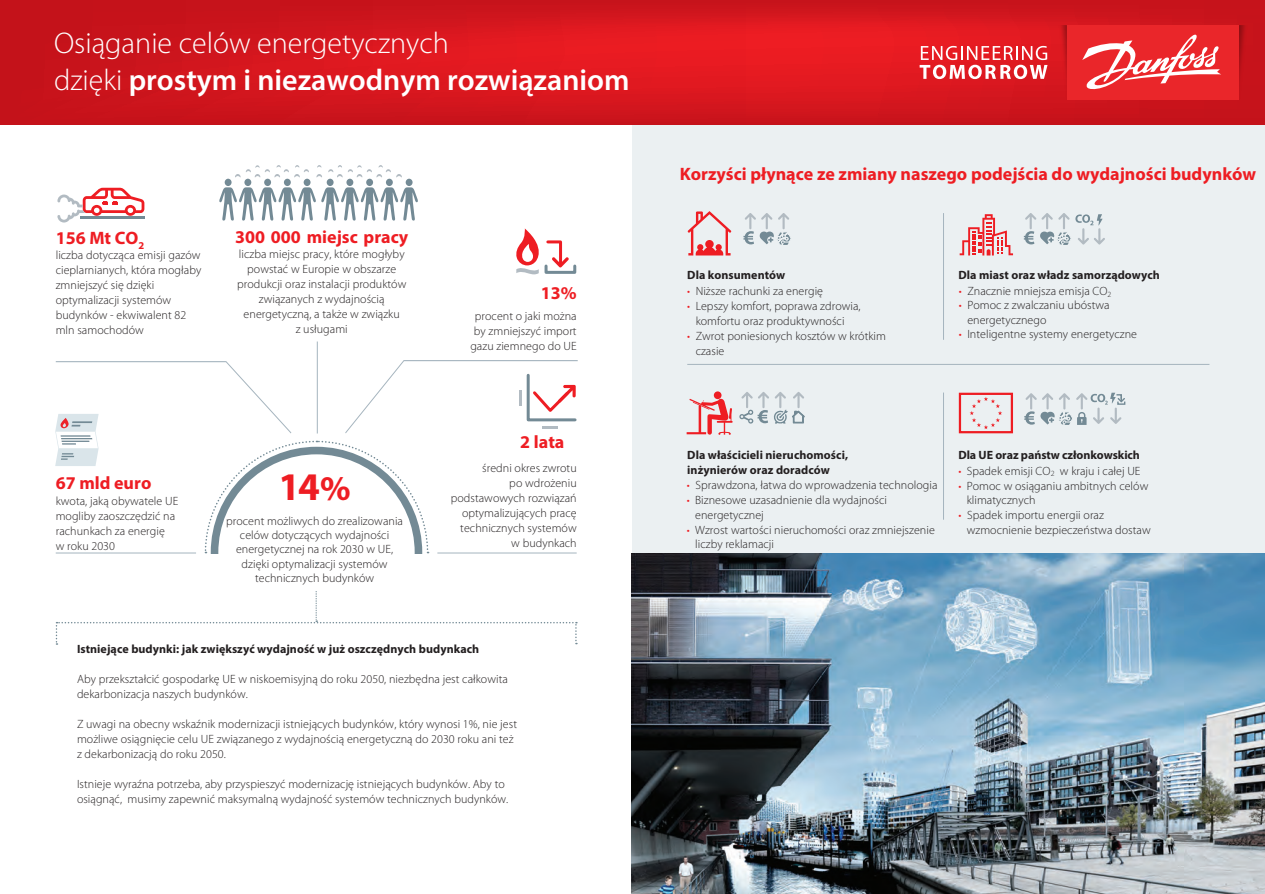
<style>
.page{position:relative;width:1265px;height:894px;background:#fff}
.page>*{position:absolute;margin:0;border:0;box-sizing:border-box;transform-origin:0 0}
.p_grey{font:700 39.3px "Myriad Pro";color:#ee1d23}
.t1{font:300 30px/37.2px "Myriad Pro";color:#fff}
.p_grey-2{font:700 18px "Myriad Pro";color:#ee1d23}
.numbers{font:700 18px "Myriad Pro";color:#ee1d23}
.p_grey-3{font:300 12px/15px "Myriad Pro";letter-spacing:.005em;color:#231f20}
.p_grey-4{font:700 12px/15px "Myriad Pro";letter-spacing:.005em;color:#231f20}
.s1{font-weight:600}
.s2{font-size:34.65px}
.s3{color:#ee1d23}
</style>
<div class="page">
<div style="left:632px;top:125px;width:633px;height:457px;background:#ebf0f2"></div>
<svg style="left:0;top:0;width:1265px;height:125px;background:#d3161d"></svg>
<svg style="left:1238px;top:25px;width:14px;height:75px"></svg>
<svg style="left:1053px;top:25px;width:14px;height:75px"></svg>
<div style="left:1067px;top:25px;width:171px;height:75px;background:#ea262a"></div>
<svg style="left:919px;top:46px;width:128px;height:33px"></svg>
<svg style="left:1082px;top:34px;width:139px;height:56px"></svg>
<hr style="left:56px;top:553px;width:140px;height:1px;background:#a5b4be">
<hr style="left:437px;top:553px;width:140px;height:1px;background:#a5b4be">
<hr style="left:317px;top:341px;width:1px;height:92px;background:#a5b4be">
<svg style="left:56px;top:591px;width:521px;height:54px"></svg>
<img style="left:632px;top:553px;width:632px;height:341px">
<div style="left:304px;top:179px;width:7px;height:7px;background:#738a95;border-radius:50%"></div>
<div style="left:284px;top:179px;width:7px;height:7px;background:#738a95;border-radius:50%"></div>
<div style="left:264px;top:179px;width:7px;height:7px;background:#738a95;border-radius:50%"></div>
<div style="left:244px;top:179px;width:7px;height:7px;background:#738a95;border-radius:50%"></div>
<div style="left:225px;top:179px;width:7px;height:7px;background:#738a95;border-radius:50%"></div>
<svg style="left:316px;top:174px;width:6px;height:4px"></svg>
<svg style="left:235px;top:165px;width:74px;height:13px"></svg>
<div style="left:406px;top:179px;width:7px;height:7px;background:#738a95;border-radius:50%"></div>
<div style="left:386px;top:179px;width:7px;height:7px;background:#738a95;border-radius:50%"></div>
<div style="left:366px;top:179px;width:7px;height:7px;background:#738a95;border-radius:50%"></div>
<div style="left:346px;top:179px;width:7px;height:7px;background:#738a95;border-radius:50%"></div>
<svg style="left:219px;top:187px;width:199px;height:34px"></svg>
<div style="left:327px;top:179px;width:7px;height:7px;background:#738a95;border-radius:50%"></div>
<svg style="left:328px;top:165px;width:74px;height:13px"></svg>
<svg style="left:55px;top:360px;width:523px;height:193px"></svg>
<div style="left:714px;top:391px;width:7px;height:8px;background:#ee1d23;border-radius:50%"></div>
<svg style="left:687px;top:398px;width:45px;height:37px"></svg>
<svg style="left:739px;top:392px;width:66px;height:32px"></svg>
<svg style="left:516px;top:228px;width:53px;height:46px"></svg>
<div style="left:544px;top:264px;width:32px;height:10px;border:3px solid #738a95"></div>
<svg style="left:959px;top:214px;width:54px;height:41px"></svg>
<svg style="left:1024px;top:213px;width:81px;height:32px"></svg>
<div style="left:959px;top:393px;width:54px;height:40px;border:2px solid #ee1d23"></div>
<svg style="left:969px;top:397px;width:33px;height:32px"></svg>
<svg style="left:1024px;top:393px;width:101px;height:32px"></svg>
<hr style="left:943px;top:213px;width:1px;height:127px;background:#a5b4be">
<hr style="left:943px;top:392px;width:1px;height:128px;background:#a5b4be">
<hr style="left:687px;top:364px;width:522px;height:1px;background:#a5b4be">
<svg style="left:57px;top:188px;width:87px;height:35px"></svg>
<svg style="left:743px;top:213px;width:48px;height:32px"></svg>
<svg style="left:688px;top:211px;width:43px;height:44px"></svg>
<p class="t1" style="left:54px;top:25px;width:577px">Osiąganie celów energetycznych<br>dzięki <span class="s1">prostym i niezawodnym rozwiązaniom</span></p>
<p class="p_grey-2" style="left:56px;top:226px;width:90px">156 Mt CO<sub>2</sub></p>
<p class="p_grey-3" style="left:56px;top:248px;width:147px">liczba dotycząca emisji gazów cieplarnianych, która mogłaby zmniejszyć się dzięki optymalizacji systemów budynków - ekwiwalent 82 mln samochodów</p>
<p class="p_grey-2" style="left:235px;top:225px;width:175px">300 000 miejsc pracy</p>
<p class="p_grey-3" style="left:237px;top:247px;width:171px;text-align:center">liczba miejsc pracy, które mogłyby powstać w Europie w obszarze produkcji oraz instalacji produktów związanych z wydajnością energetyczną, a także w związku<br>z usługami</p>
<p class="p_grey-2" style="left:56px;top:471px;width:97px">67 mld euro</p>
<p class="p_grey-3" style="left:56px;top:493px;width:124px">kwota, jaką obywatele UE mogliby zaoszczędzić na rachunkach za energię<br>w roku 2030</p>
<p class="p_grey" style="left:278px;top:461px;width:74px">14<span class="s2">%</span></p>
<p class="p_grey-3" style="left:226px;top:514px;width:178px;line-height:14.4px;text-align:center">procent możliwych do zrealizowania celów dotyczących wydajności energetycznej na rok 2030 w UE, dzięki optymalizacji systemów technicznych budynków</p>
<p class="numbers" style="left:541px;top:281px;width:37px">13%</p>
<p class="p_grey-3" style="left:470px;top:309px;width:108px;text-align:center">procent o jaki można by zmniejszyć import gazu ziemnego do UE</p>
<p class="numbers" style="left:520px;top:430px;width:46px">2 lata</p>
<p class="p_grey-3" style="left:451px;top:460px;width:127px;text-align:right">średni okres zwrotu<br>po wdrożeniu podstawowych rozwiązań optymalizujących pracę technicznych systemów w budynkach</p>
<p class="p_grey-4" style="left:77px;top:641px;width:404px">Istniejące budynki: jak zwiększyć wydajność w już oszczędnych budynkach</p>
<p class="p_grey-3" style="left:77px;top:671px;width:432px">Aby przekształcić gospodarkę UE w niskoemisyjną do roku 2050, niezbędna jest całkowita dekarbonizacja naszych budynków.</p>
<p class="p_grey-3" style="left:77px;top:716px;width:441px">Z uwagi na obecny wskaźnik modernizacji istniejących budynków, który wynosi 1%, nie jest możliwe osiągnięcie celu UE związanego z wydajnością energetyczną do 2030 roku ani też z dekarbonizacją do roku 2050.</p>
<p class="p_grey-3" style="left:77px;top:776px;width:433px">Istnieje wyraźna potrzeba, aby przyspieszyć modernizację istniejących budynków. Aby to osiągnąć, musimy zapewnić maksymalną wydajność systemów technicznych budynków.</p>
<p class="p_grey-2" style="left:680px;top:162px;width:578px">Korzyści płynące ze zmiany naszego podejścia do wydajności budynków</p>
<p class="p_grey-4" style="left:687px;top:267px;width:100px">Dla konsumentów</p>
<p class="p_grey-3" style="left:687px;top:283px;width:137px"><span class="s3">•</span> Niższe rachunki za energię</p>
<p class="p_grey-3" style="left:696px;top:298px;width:167px;text-indent:-8px"><span class="s3">•</span> Lepszy komfort, poprawa zdrowia, komfortu oraz produktywności</p>
<p class="p_grey-3" style="left:696px;top:328px;width:192px;text-indent:-8px"><span class="s3">•</span> Zwrot poniesionych kosztów w krótkim czasie</p>
<p class="p_grey-4" style="left:958px;top:267px;width:203px">Dla miast oraz władz samorządowych</p>
<p class="p_grey-3" style="left:959px;top:283px;width:154px"><span class="s3">•</span> Znacznie mniejsza emisja CO<sub>2</sub></p>
<p class="p_grey-3" style="left:967px;top:298px;width:144px;line-height:14.4px;text-indent:-8px"><span class="s3">•</span> Pomoc z zwalczaniu ubóstwa energetycznego</p>
<p class="p_grey-3" style="left:959px;top:327px;width:180px"><span class="s3">•</span> Inteligentne systemy energetyczne</p>
<p class="p_grey-4" style="left:687px;top:447px;width:162px">Dla właścicieli nieruchomości, inżynierów oraz doradców</p>
<p class="p_grey-3" style="left:687px;top:478px;width:252px"><span class="s3">•</span> Sprawdzona, łatwa do wprowadzenia technologia</p>
<p class="p_grey-3" style="left:695px;top:493px;width:193px;line-height:14.4px;text-indent:-8px"><span class="s3">•</span> Biznesowe uzasadnienie dla wydajności energetycznej</p>
<p class="p_grey-3" style="left:695px;top:523px;width:241px;line-height:14.4px;text-indent:-8px"><span class="s3">•</span> Wzrost wartości nieruchomości oraz zmniejszenie liczby reklamacji</p>
<p class="p_grey-4" style="left:958px;top:447px;width:183px">Dla UE oraz państw członkowskich</p>
<p class="p_grey-3" style="left:958px;top:463px;width:184px"><span class="s3">•</span> Spadek emisji CO<sub>2</sub> w kraju i całej UE</p>
<p class="p_grey-3" style="left:967px;top:478px;width:183px;line-height:14.4px;text-indent:-8px"><span class="s3">•</span> Pomoc w osiąganiu ambitnych celów klimatycznych</p>
<p class="p_grey-3" style="left:967px;top:508px;width:185px;text-indent:-8px"><span class="s3">•</span> Spadek importu energii oraz wzmocnienie bezpieczeństwa dostaw</p>
</div>
